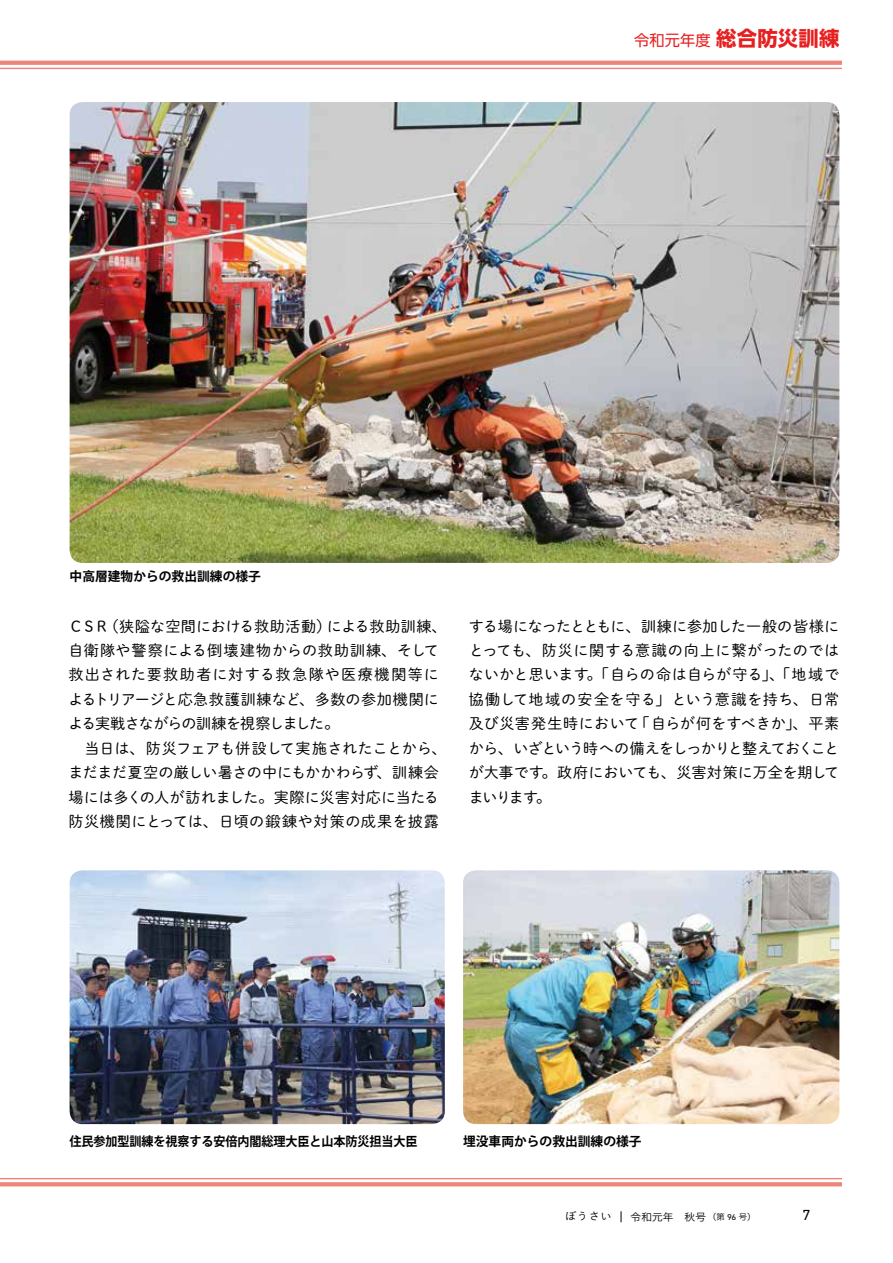
<style>
.page{position:relative;width:893px;height:1263px;background:#fff}
.page>*{position:absolute;margin:0;border:0;box-sizing:border-box;transform-origin:0 0}
.t1{font:700 20.4px "UD Shin Go NT Pro";letter-spacing:.01em;color:#e71f20}
.t2{font:15.15px/24.5px "Shuei M Go Std L";letter-spacing:.005em;color:#000}
.t3{font:15.15px/24.5px "Shuei M Go Std L";letter-spacing:.025em;color:#000}
.t4{font:15.15px "Shuei M Go Std L";letter-spacing:-.07em;color:#000}
.t5{font:15.15px "Shuei M Go Std L";letter-spacing:.035em;color:#000}
.t6{font:15.15px "Shuei M Go Std L";letter-spacing:.03em;color:#000}
.t7{font:15.15px "UD Shin Go NT Pro";letter-spacing:.01em;color:#e71f20}
.t8{font:14.85px "DIN Next LT Pro";color:#000;scale:1.07 1}
.t9{font:700 12.75px "Koz Go Pro";letter-spacing:-.01em;color:#000}
.t10{font:700 12.75px "Koz Go Pro";letter-spacing:-.01em;color:#000;scale:.95 1}
.t11{font:10.65px "Koburina Go Std W3";letter-spacing:-.04em;color:#000;scale:1.06 1}
.t12{font:8.55px "Koburina Go Std W3";color:#000;scale:1.06 1}
.s1{font-family:"DIN Next LT Pro"}
</style>
<div class="page">
<hr style="left:0;top:1178px;width:842px;height:1px;background:#ed867a">
<svg style="left:0;top:1182px;width:842px;height:4px;background:#ed8b80"></svg>
<svg style="left:0;top:61px;width:842px;height:4px;background:#ed8a7e"></svg>
<hr style="left:0;top:68px;width:842px;height:1px;background:#ed867a">
<img style="left:70px;top:102px;width:769px;height:461px">
<img style="left:70px;top:870px;width:375px;height:254px">
<img style="left:463px;top:870px;width:376px;height:254px">
<h1 class="t1" style="left:716px;top:21px;width:125px">総合防災訓練</h1>
<p class="t7" style="left:634px;top:28px;width:78px">令和元年度</p>
<p class="t9" style="left:70px;top:568px;width:193px">中高層建物からの救出訓練の様子</p>
<p class="t2" style="left:104px;top:613px;width:229px">（狭隘な空間における救助活動）</p>
<p class="t2" style="left:327px;top:613px;width:121px">による救助訓練、</p>
<p class="t3" style="left:68px;top:613px;width:372px">ＣＳＲ<br>自衛隊や警察による倒壊建物からの救助訓練、そして救出された要救助者に対する救急隊や医療機関等によるトリアージと応急救護訓練など、多数の参加機関による実戦さながらの訓練を視察しました。</p>
<p class="t2" style="left:68px;top:735px;width:380px;text-indent:16px">当日は、防災フェアも併設して実施されたことから、まだまだ夏空の厳しい暑さの中にもかかわらず、訓練会場には多くの人が訪れました。実際に災害対応に当たる防災機関にとっては、日頃の鍛錬や対策の成果を披露</p>
<p class="t2" style="left:469px;top:613px;width:372px;text-align:right">する場になったとともに、訓練に参加した一般の皆様にとっても、防災に関する意識の向上に繋がったのでは。「自らの命は自らが守る」、「地域で</p>
<p class="t2" style="left:469px;top:662px;width:122px">ないかと思います</p>
<p class="t5" style="left:469px;top:688px;width:372px">協働して地域の安全を守る」という意識を持ち、日常</p>
<p class="t2" style="left:635px;top:711px;width:206px">「自らが何をすべきか」、平素</p>
<p class="t6" style="left:469px;top:712px;width:172px">及び災害発生時において</p>
<p class="t4" style="left:469px;top:737px;width:372px">から、いざという時への備えをしっかりと整えておくこと</p>
<p class="t2" style="left:541px;top:760px;width:299px">。政府においても、災害対策に万全を期して</p>
<p class="t2" style="left:536px;top:760px;width:17px;text-indent:-67px">が大事です。</p>
<p class="t2" style="left:469px;top:784px;width:71px">まいります</p>
<p class="t10" style="left:70px;top:1133px;width:368px">住民参加型訓練を視察する安倍内閣総理大臣と山本防災担当大臣</p>
<p class="t9" style="left:463px;top:1133px;width:180px">埋没車両からの救出訓練の様子</p>
<p class="t11" style="left:565px;top:1208px;width:46px">ぼうさい</p>
<p class="t11" style="left:630px;top:1209px;width:73px">令和元年　秋号</p>
<p class="t12" style="left:707px;top:1210px;width:47px">（第 <span class="s1">96</span> 号(</p>
<p class="t8" style="left:802px;top:1206px;width:10px">7</p>
</div>
